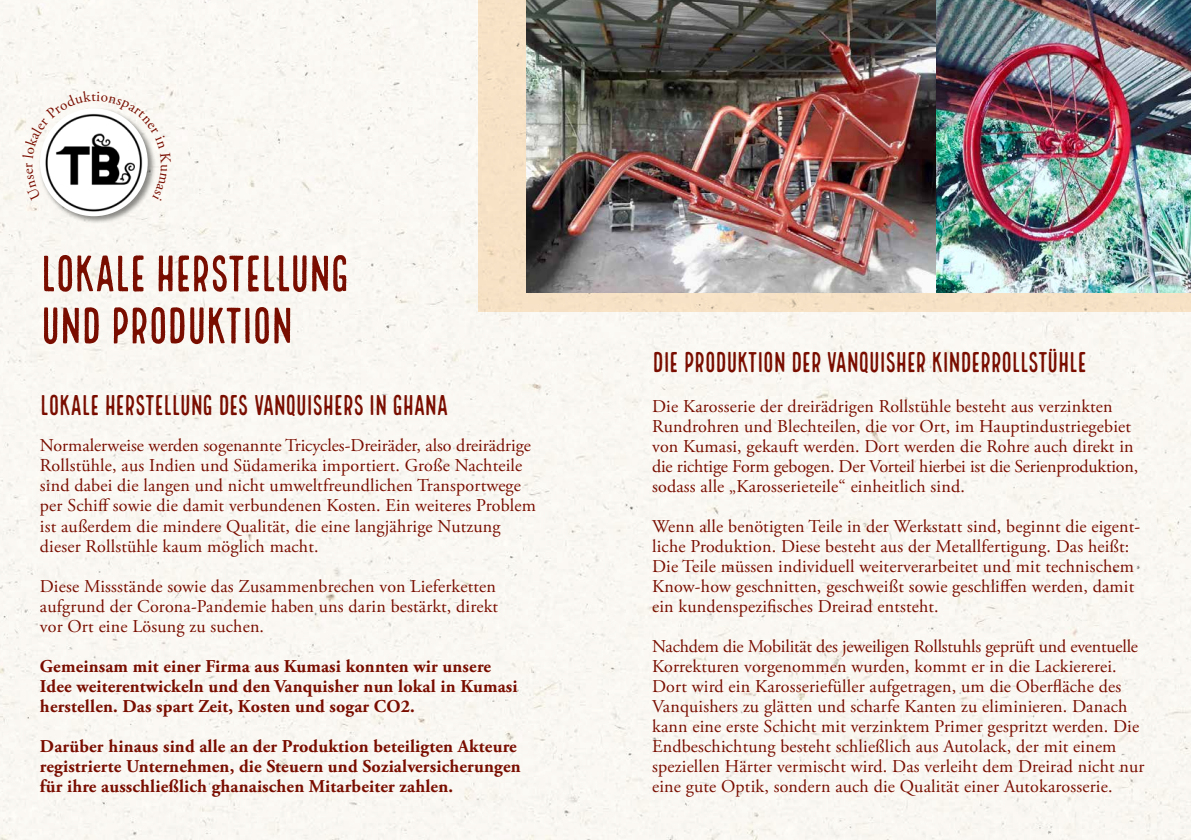
<style>
.page{position:relative;width:1191px;height:840px;background:#fff}
.page>*{position:absolute;margin:0;border:0;box-sizing:border-box;transform-origin:0 0}
.t1{font:50px/52px "Local Brewery Four";letter-spacing:-.045em;color:#790d00}
.t2{font:28px "Local Brewery Four";letter-spacing:-.045em;color:#790d00}
.t3{font:18px/20px "Adobe Garamond Pro";letter-spacing:.01em;color:#790d00}
.t4{font:700 18px/20px "Adobe Garamond Pro";letter-spacing:.01em;color:#790d00}
</style>
<div class="page">
<div style="left:0;top:0;width:1191px;height:839px;background:#faf8f2"></div>
<div style="left:478px;top:0;width:713px;height:312px;background:#f7e2c6"></div>
<img style="left:526px;top:0;width:410px;height:292px">
<img style="left:936px;top:0;width:255px;height:292px">
<div style="left:38px;top:107px;width:118px;height:117px;background:#1a1a18;opacity:.5"></div>
<img style="left:45px;top:202px;width:98px;height:9px">
<svg style="left:22px;top:90px;width:149px;height:112px"></svg>
<h1 class="t1" style="left:40px;top:251px;width:312px">LOKALE HERSTELLUNG<br>UND PRODUKTION</h1>
<h2 class="t2" style="left:40px;top:390px;width:410px">LOKALE HERSTELLUNG DES VANQUISHERS IN GHANA</h2>
<p class="t3" style="left:40px;top:436px;width:497px">Normalerweise werden sogenannte Tricycles-Dreiräder, also dreirädrige Rollstühle, aus Indien und Südamerika importiert. Große Nachteile sind dabei die langen und nicht umweltfreundlichen Transportwege per Schiff sowie die damit verbundenen Kosten. Ein weiteres Problem ist außerdem die mindere Qualität, die eine langjährige Nutzung dieser Rollstühle kaum möglich macht.</p>
<p class="t3" style="left:40px;top:576px;width:459px">Diese Missstände sowie das Zusammenbrechen von Lieferketten aufgrund der Corona-Pandemie haben uns darin bestärkt, direkt vor Ort eine Lösung zu suchen.</p>
<p class="t4" style="left:40px;top:656px;width:479px">Gemeinsam mit einer Firma aus Kumasi konnten wir unsere<br>Idee weiterentwickeln und den Vanquisher nun lokal in Kumasi herstellen. Das spart Zeit, Kosten und sogar CO2.</p>
<p class="t4" style="left:40px;top:736px;width:482px">Darüber hinaus sind alle an der Produktion beteiligten Akteure registrierte Unternehmen, die Steuern und Sozialversicherungen für ihre ausschließlich ghanaischen Mitarbeiter zahlen.</p>
<h2 class="t2" style="left:652px;top:346px;width:437px">DIE PRODUKTION DER VANQUISHER KINDERROLLSTÜHLE</h2>
<p class="t3" style="left:652px;top:397px;width:487px">Die Karosserie der dreirädrigen Rollstühle besteht aus verzinkten Rundrohren und Blechteilen, die vor Ort, im Hauptindustriegebiet von Kumasi, gekauft werden. Dort werden die Rohre auch direkt in die richtige Form gebogen. Der Vorteil hierbei ist die Serienproduktion, sodass alle „Karosserieteile“ einheitlich sind.</p>
<p class="t3" style="left:652px;top:517px;width:489px">Wenn alle benötigten Teile in der Werkstatt sind, beginnt die eigent&shy;liche Produktion. Diese besteht aus der Metallfertigung. Das heißt:<br>Die Teile müssen individuell weiterverarbeitet und mit technischem Know-how geschnitten, geschweißt sowie geschliffen werden, damit ein kundenspezifisches Dreirad entsteht.</p>
<p class="t3" style="left:652px;top:637px;width:494px">Nachdem die Mobilität des jeweiligen Rollstuhls geprüft und eventuelle Korrekturen vorgenommen wurden, kommt er in die Lackiererei.<br>Dort wird ein Karosseriefüller aufgetragen, um die Oberfläche des Vanquishers zu glätten und scharfe Kanten zu eliminieren. Danach kann eine erste Schicht mit verzinktem Primer gespritzt werden. Die Endbeschichtung besteht schließlich aus Autolack, der mit einem speziellen Härter vermischt wird. Das verleiht dem Dreirad nicht nur eine gute Optik, sondern auch die Qualität einer Autokarosserie.</p>
</div>
